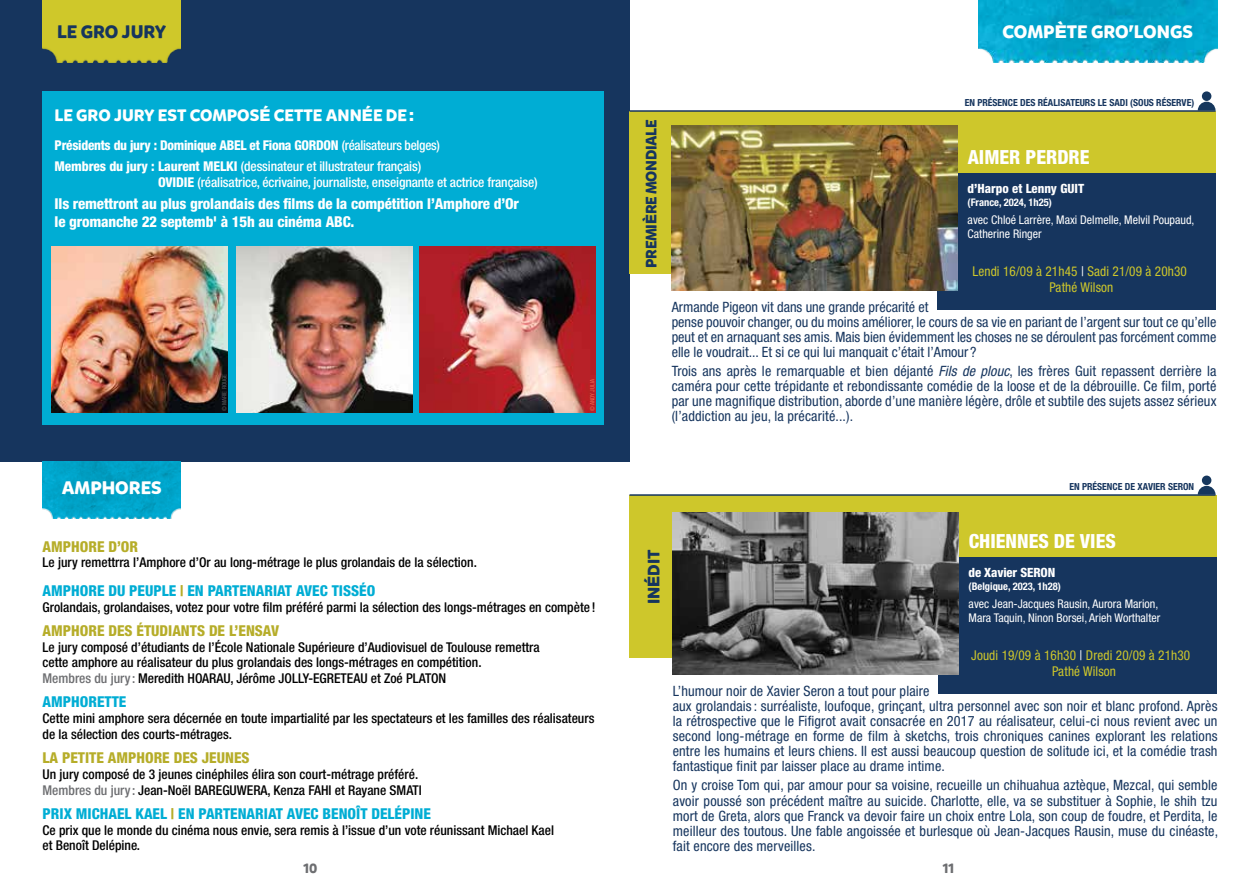
<style>
.page{position:relative;width:1259px;height:893px;background:#fff}
.page>*{position:absolute;margin:0;border:0;box-sizing:border-box;transform-origin:0 0}
.t1{font:800 condensed 19.5px "Helvetica Neue";color:#fff}
.t2{font:18px "Mikado Bold DEMO";color:#fff}
.t3{font:18px "Mikado Bold DEMO";color:#16355e}
.t4{font:16.5px "Mikado Bold DEMO";color:#fff}
.t5{font:16.5px "Mikado Bold DEMO";color:#16355e}
.t6{font:800 condensed 15px/18px "Helvetica Neue";letter-spacing:-.01em;color:#fff}
.t7{font:800 condensed 15px "Helvetica Neue";color:#00add4}
.t8{font:800 condensed 15px "Helvetica Neue";color:#b6ad29}
.t9{font:15px "Mikado Bold DEMO";letter-spacing:-.02em;color:#16355e}
.t10{font:condensed 14.25px/15px "Helvetica Neue";letter-spacing:.01em;color:#16355e}
.t11{font:500 condensed 13.5px/15.8px "Helvetica Neue";color:#000}
.t12{font:800 condensed 13.5px/20.4px "Helvetica Neue";letter-spacing:-.02em;color:#fff}
.t13{font:condensed 13.5px/16.2px "Helvetica Neue";letter-spacing:.01em;color:#cec72b;text-align:center}
.t14{font:500 condensed 13.5px "Helvetica Neue";letter-spacing:-.01em;color:#fff}
.t15{font:13.5px "Mikado Bold DEMO";color:#6d6e71}
.t16{font:800 condensed 12.75px "Helvetica Neue";color:#fff}
.t17{font:condensed 12px/13.5px "Helvetica Neue";color:#fff}
.t18{font:700 condensed 10.5px "Helvetica Neue";color:#fff}
.t19{font:700 condensed 9.75px "Helvetica Neue";color:#16355e}
.t20{font:condensed 6px "Helvetica Neue";color:#58595b}
.t21{font:condensed 6px "Helvetica Neue";color:#f26a51}
.s1{font-family:"Gotham";font-weight:900}
.s2{font-weight:500}
.s3{font-weight:800}
.s4{color:#b6ad29}
.s5{color:#6d6e71}
.s6{color:#fff}
.s7{font-style:italic}
</style>
<div class="page">
<div style="left:0;top:0;width:629px;height:462px;background:#16355e"></div>
<div style="left:43px;top:91px;width:561px;height:334px;background:#00add4"></div>
<div style="left:629px;top:112px;width:586px;height:162px;background:#cec72b"></div>
<div style="left:937px;top:174px;width:278px;height:136px;background:#16355e"></div>
<img style="left:672px;top:126px;width:285px;height:165px">
<img style="left:43px;top:462px;width:138px;height:57px">
<div style="left:43px;top:0;width:138px;height:62px;background:#cfc82a"></div>
<div style="left:629px;top:496px;width:587px;height:162px;background:#cec72b"></div>
<div style="left:938px;top:558px;width:278px;height:136px;background:#16355e"></div>
<img style="left:673px;top:513px;width:285px;height:162px">
<hr style="left:629px;top:110px;width:586px;height:2px;background:#16355e">
<hr style="left:629px;top:494px;width:586px;height:2px;background:#16355e">
<svg style="left:1197px;top:102px;width:18px;height:9px"></svg>
<svg style="left:1201px;top:91px;width:10px;height:10px"></svg>
<svg style="left:1197px;top:486px;width:18px;height:9px"></svg>
<div style="left:1201px;top:476px;width:10px;height:9px;background:#16375d;border-radius:50%"></div>
<img style="left:52px;top:247px;width:176px;height:165px">
<img style="left:237px;top:247px;width:175px;height:165px">
<img style="left:420px;top:247px;width:175px;height:165px">
<img style="left:978px;top:0;width:239px;height:62px">
<p class="t3" style="left:57px;top:24px;width:111px">LE GRO JURY</p>
<p class="t4" style="left:55px;top:109px;width:361px">LE GRO JURY EST COMPOS<span class="s1">É</span> CETTE ANN<span class="s1">É</span>E DE<span class="s1">:</span></p>
<p class="t12" style="left:55px;top:135px;width:387px">Présidents du jury : Dominique ABEL et Fiona GORDON <span class="s2">(réalisateurs belges)<br></span>Membres du jury : Laurent MELKI <span class="s2">(dessinateur et illustrateur français)</span></p>
<p class="t14" style="left:158px;top:174px;width:381px"><span class="s3">OVIDIE</span> (réalisatrice, écrivaine, journaliste, enseignante et actrice française)</p>
<p class="t6" style="left:55px;top:194px;width:466px">Ils remettront au plus grolandais des films de la compétition l’Amphore d’Or le gromanche 22 septemb' à 15h au cinéma ABC.</p>
<p class="t2" style="left:62px;top:480px;width:101px">AMPHORES</p>
<p class="t20" style="left:221px;top:411px;width:39px;rotate:-90deg">© MARIE ROUGE</p>
<p class="t21" style="left:589px;top:411px;width:34px;rotate:-90deg">© ANDY JULIA</p>
<p class="t8" style="left:43px;top:537px;width:97px">AMPHORE D’OR</p>
<p class="t11" style="left:43px;top:555px;width:436px">Le jury remettrra l’Amphore d’Or au long-métrage le plus grolandais de la sélection.</p>
<p class="t7" style="left:43px;top:581px;width:334px">AMPHORE DU PEUPLE <span class="s4">|</span> EN PARTENARIAT AVEC TISSÉO</p>
<p class="t11" style="left:43px;top:599px;width:554px">Grolandais, grolandaises, votez pour votre film préféré parmi la sélection des longs-métrages en compète !</p>
<p class="t8" style="left:43px;top:621px;width:238px">AMPHORE DES ÉTUDIANTS DE L’ENSAV</p>
<p class="t11" style="left:43px;top:639px;width:498px">Le jury composé d’étudiants de l’École Nationale Supérieure d’Audiovisuel de Toulouse remettra cette amphore au réalisateur du plus grolandais des longs-métrages en compétition.<br><span class="s5">Membres du jury :</span> Meredith HOARAU, Jérôme JOLLY-EGRETEAU et Zoé PLATON</p>
<p class="t7" style="left:43px;top:693px;width:85px">AMPHORETTE</p>
<p class="t11" style="left:43px;top:710px;width:553px">Cette mini amphore sera décernée en toute impartialité par les spectateurs et les familles des réalisateurs de la sélection des courts-métrages.</p>
<p class="t8" style="left:43px;top:749px;width:208px">LA PETITE AMPHORE DES JEUNES</p>
<p class="t11" style="left:43px;top:766px;width:381px">Un jury composé de 3 jeunes cinéphiles élira son court-métrage préféré.<br><span class="s5">Membres du jury :</span> Jean-Noël BAREGUWERA, Kenza FAHI et Rayane SMATI</p>
<p class="t7" style="left:43px;top:804px;width:390px">PRIX MICHAEL KAEL <span class="s4">|</span> EN PARTENARIAT AVEC BENOÎT DELÉPINE</p>
<p class="t11" style="left:43px;top:822px;width:513px">Ce prix que le monde du cinéma nous envie, sera remis à l’issue d’un vote réunissant Michael Kael et Benoît Delépine.</p>
<p class="t2" style="left:1002px;top:24px;width:192px">COMP<span class="s1">È</span>TE GRO<span class="s1">'</span>LONGS</p>
<p class="t9" style="left:645px;top:268px;width:150px;rotate:-90deg">PREMI<span class="s1">È</span>RE MONDIALE</p>
<p class="t19" style="left:964px;top:96px;width:231px">EN PRÉSENCE DES RÉALISATEURS LE SADI (SOUS RÉSERVE)</p>
<h1 class="t1" style="left:967px;top:145px;width:123px">AIMER PERDRE</h1>
<p class="t16" style="left:967px;top:180px;width:118px">d’Harpo et Lenny GUIT</p>
<p class="t18" style="left:967px;top:196px;width:86px">(France, 2024, 1h25)</p>
<p class="t17" style="left:967px;top:213px;width:228px">avec Chloé Larrère, Maxi Delmelle, Melvil Poupaud,<br>Catherine Ringer</p>
<p class="t13" style="left:972px;top:263px;width:216px">Lendi 16/09 à 21h45 <span class="s6">|</span> Sadi 21/09 à 20h30<br>Pathé Wilson</p>
<p class="t10" style="left:671px;top:300px;width:546px">Armande Pigeon vit dans une grande précarité et<br>pense pouvoir changer, ou du moins améliorer, le cours de sa vie en pariant de l’argent sur tout ce qu’elle peut et en arnaquant ses amis. Mais bien évidemment les choses ne se déroulent pas forcément comme elle le voudrait... Et si ce qui lui manquait c’était l’Amour ?</p>
<p class="t10" style="left:671px;top:364px;width:546px;text-align:justify">Trois ans après le remarquable et bien déjanté <span class="s7">Fils de plouc</span>, les frères Guit repassent derrière la caméra pour cette trépidante et rebondissante comédie de la loose et de la débrouille. Ce film, porté par une magnifique distribution, aborde d’une manière légère, drôle et subtile des sujets assez sérieux (l’addiction au jeu, la précarité...).</p>
<p class="t19" style="left:1069px;top:481px;width:126px">EN PRÉSENCE DE XAVIER SERON</p>
<p class="t5" style="left:647px;top:604px;width:56px;rotate:-90deg">IN<span class="s1">É</span>DIT</p>
<h1 class="t1" style="left:968px;top:529px;width:149px">CHIENNES DE VIES</h1>
<p class="t16" style="left:968px;top:564px;width:88px">de Xavier SERON</p>
<p class="t18" style="left:968px;top:580px;width:94px">(Belgique, 2023, 1h28)</p>
<p class="t17" style="left:968px;top:597px;width:193px">avec Jean-Jacques Rausin, Aurora Marion,<br>Mara Taquin, Ninon Borsei, Arieh Worthalter</p>
<p class="t13" style="left:971px;top:647px;width:221px">Joudi 19/09 à 16h30 <span class="s6">|</span> Dredi 20/09 à 21h30<br>Pathé Wilson</p>
<p class="t10" style="left:673px;top:684px;width:546px">L’humour noir de Xavier Seron a tout pour plaire<br>aux grolandais : surréaliste, loufoque, grinçant, ultra personnel avec son noir et blanc profond. Après la rétrospective que le Fifigrot avait consacrée en 2017 au réalisateur, celui-ci nous revient avec un second long-métrage en forme de film à sketchs, trois chroniques canines explorant les relations entre les humains et leurs chiens. Il est aussi beaucoup question de solitude ici, et la comédie trash fantastique finit par laisser place au drame intime.</p>
<p class="t10" style="left:673px;top:778px;width:547px;text-align:justify">On y croise Tom qui, par amour pour sa voisine, recueille un chihuahua aztèque, Mezcal, qui semble avoir poussé son précédent maître au suicide. Charlotte, elle, va se substituer à Sophie, le shih tzu mort de Greta, alors que Franck va devoir faire un choix entre Lola, son coup de foudre, et Perdita, le meilleur des toutous. Une fable angoissée et burlesque où Jean-Jacques Rausin, muse du cinéaste, fait encore des merveilles.</p>
<p class="t15" style="left:303px;top:863px;width:15px">10</p>
<p class="t15" style="left:943px;top:863px;width:13px">11</p>
</div>
